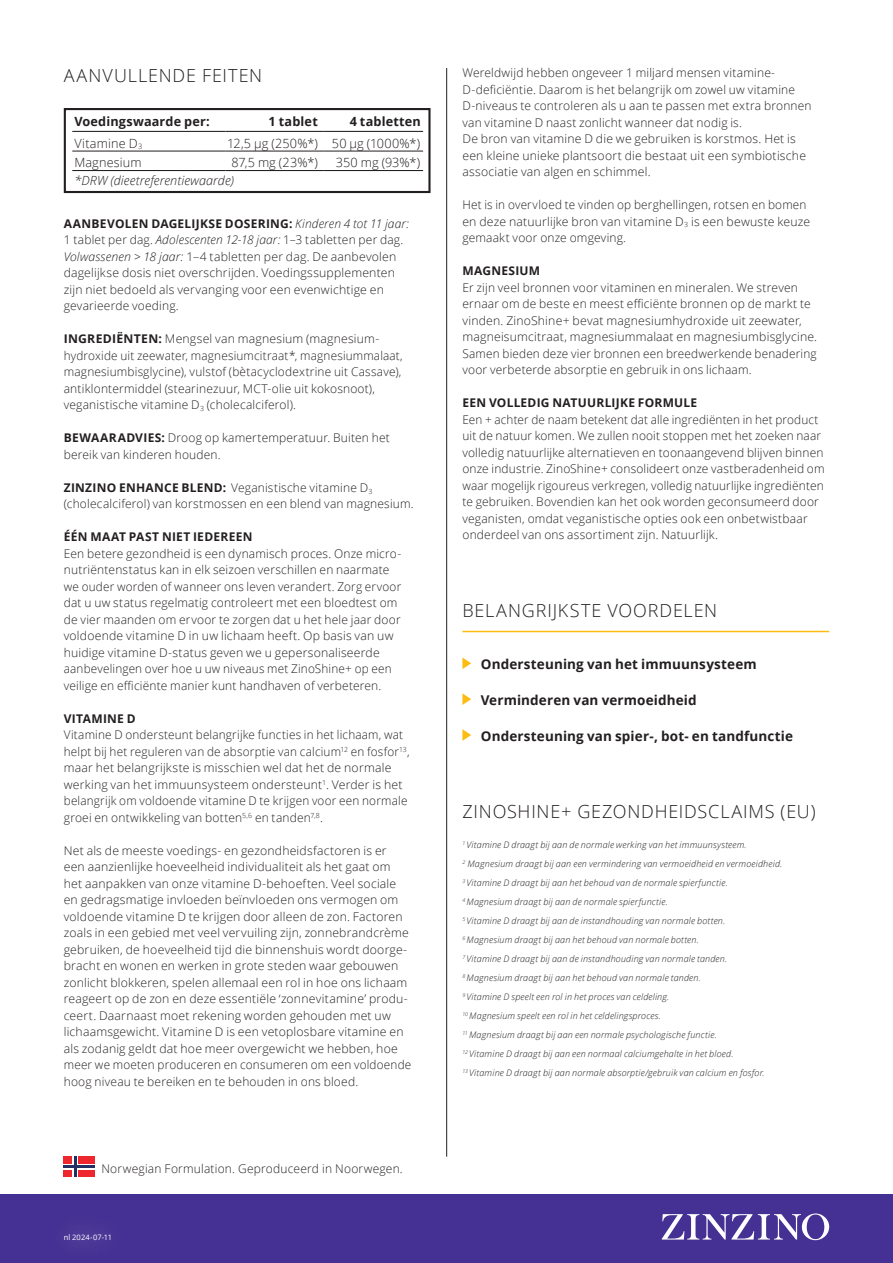
<style>
.page{position:relative;width:893px;height:1263px;background:#fff}
.page>*{position:absolute;margin:0;border:0;box-sizing:border-box;transform-origin:0 0}
.Sub-heading_12_14{font:300 18px "Open Sans";letter-spacing:.045em;color:#231f20}
.Key_Benefits_9_12{font:700 13.5px "Open Sans";letter-spacing:.01em;color:#231f20}
.Preamble_10_14{font:300 12.6px "Open Sans";letter-spacing:.01em;color:#231f20}
.Preamble_10_14-2{font:700 12.6px "Open Sans";letter-spacing:.015em;color:#231f20}
.Preamble_10_14-3{font:italic 300 12.6px "Open Sans";letter-spacing:.01em;color:#231f20}
.Body_8_11{font:300 12px/16.5px "Open Sans";letter-spacing:.015em;color:#231f20}
.Body_8_11-2{font:700 12px "Open Sans";letter-spacing:.02em;color:#231f20}
.Underrubrik-Bold-Italic-Versaler-20pkt_2{font:300 12px "Open Sans";letter-spacing:.015em;color:#231f20}
.EFSA_6_7{font:italic 300 9px "Open Sans";letter-spacing:.02em;color:#231f20}
.t1{font:7.5px "Open Sans";letter-spacing:.02em;color:#fff}
.s1{font-weight:700}
.s2{font-style:italic}
</style>
<div class="page">
<div style="left:0;top:1194px;width:893px;height:69px;background:#443193"></div>
<svg style="left:662px;top:1213px;width:167px;height:27px"></svg>
<div style="left:64px;top:108px;width:367px;height:85px;border:2px solid #231f20"></div>
<hr style="left:72px;top:131px;width:153px;height:1px;background:#231f20">
<hr style="left:225px;top:131px;width:98px;height:1px;background:#231f20">
<hr style="left:323px;top:131px;width:100px;height:1px;background:#231f20">
<hr style="left:72px;top:151px;width:153px;height:1px;background:#231f20">
<hr style="left:225px;top:151px;width:98px;height:1px;background:#231f20">
<hr style="left:323px;top:151px;width:100px;height:1px;background:#231f20">
<hr style="left:72px;top:170px;width:153px;height:1px;background:#231f20">
<hr style="left:225px;top:170px;width:98px;height:1px;background:#231f20">
<hr style="left:323px;top:170px;width:100px;height:1px;background:#231f20">
<hr style="left:446px;top:68px;width:1px;height:1089px;background:#231f20">
<div style="left:64px;top:1156px;width:31px;height:21px;background:#ee272f"></div>
<div style="left:64px;top:1164px;width:31px;height:5px;background:#fff"></div>
<div style="left:72px;top:1156px;width:6px;height:21px;background:#fff"></div>
<hr style="left:64px;top:1165px;width:31px;height:3px;background:#212f63">
<hr style="left:74px;top:1156px;width:3px;height:21px;background:#212f63">
<svg style="left:462px;top:657px;width:9px;height:12px"></svg>
<svg style="left:462px;top:693px;width:9px;height:12px"></svg>
<svg style="left:462px;top:729px;width:9px;height:12px"></svg>
<hr style="left:462px;top:631px;width:367px;height:1px;background:#fdbc12">
<p class="Sub-heading_12_14" style="left:64px;top:63px;width:200px">AANVULLENDE FEITEN</p>
<p class="Preamble_10_14-2" style="left:74px;top:113px;width:137px">Voedingswaarde per:</p>
<p class="Preamble_10_14-2" style="left:269px;top:113px;width:51px">1 tablet</p>
<p class="Preamble_10_14-2" style="left:350px;top:113px;width:73px">4 tabletten</p>
<p class="Preamble_10_14" style="left:74px;top:135px;width:69px">Vitamine D<sub>3</sub></p>
<p class="Preamble_10_14" style="left:227px;top:135px;width:92px">12,5 μg (250%*)</p>
<p class="Preamble_10_14" style="left:332px;top:135px;width:90px">50 μg (1000%*)</p>
<p class="Preamble_10_14" style="left:74px;top:154px;width:69px">Magnesium</p>
<p class="Preamble_10_14" style="left:231px;top:154px;width:88px">87,5 mg (23%*)</p>
<p class="Preamble_10_14" style="left:336px;top:154px;width:86px">350 mg (93%*)</p>
<p class="Preamble_10_14-3" style="left:74px;top:172px;width:161px">*DRW (dieetreferentiewaarde)</p>
<p class="Body_8_11" style="left:64px;top:215px;width:347px"><span class="s1">AANBEVOLEN DAGELIJKSE DOSERING:</span> <span class="s2">Kinderen 4 tot 11 jaar:<br></span>1 tablet per dag. <span class="s2">Adolescenten 12-18 jaar:</span> 1–3 tabletten per dag.<br><span class="s2">Volwassenen &gt; 18 jaar:</span> 1–4 tabletten per dag. De aanbevolen dagelijkse dosis niet overschrijden. Voedingssupplementen zijn niet bedoeld als vervanging voor een evenwichtige en gevarieerde voeding.</p>
<p class="Body_8_11" style="left:64px;top:330px;width:341px"><span class="s1">INGREDIËNTEN:</span> Mengsel van magnesium (magnesium&shy;hydroxide uit zeewater, magnesiumcitraat*, magnesiummalaat, magnesiumbisglycine), vulstof (bètacyclodextrine uit Cassave), antiklontermiddel (stearinezuur, MCT-olie uit kokosnoot), veganistische vitamine D<sub>3</sub> (cholecalciferol).</p>
<p class="Body_8_11" style="left:64px;top:429px;width:328px"><span class="s1">BEWAARADVIES:</span> Droog op kamertemperatuur. Buiten het bereik van kinderen houden.</p>
<p class="Body_8_11" style="left:64px;top:479px;width:351px"><span class="s1">ZINZINO ENHANCE BLEND:</span> Veganistische vitamine D<sub>3 </sub>(cholecalciferol) van korstmossen en een blend van magnesium.</p>
<p class="Body_8_11-2" style="left:64px;top:528px;width:190px">ÉÉN MAAT PAST NIET IEDEREEN</p>
<p class="Body_8_11" style="left:64px;top:545px;width:339px">Een betere gezondheid is een dynamisch proces. Onze micro&shy;nutriëntenstatus kan in elk seizoen verschillen en naarmate we ouder worden of wanneer ons leven verandert. Zorg ervoor dat u uw status regelmatig controleert met een bloedtest om de vier maanden om ervoor te zorgen dat u het hele jaar door voldoende vitamine D in uw lichaam heeft. Op basis van uw huidige vitamine D-status geven we u gepersonaliseerde aanbevelingen over hoe u uw niveaus met ZinoShine+ op een veilige en efficiënte manier kunt handhaven of verbeteren.</p>
<p class="Body_8_11-2" style="left:64px;top:710px;width:73px">VITAMINE D</p>
<p class="Body_8_11" style="left:64px;top:726px;width:348px">Vitamine D ondersteunt belangrijke functies in het lichaam, wat helpt bij het reguleren van de absorptie van calcium<sup>12</sup> en fosfor<sup>13</sup>, maar het belangrijkste is misschien wel dat het de normale werking van het immuunsysteem ondersteunt<sup>1</sup>. Verder is het belangrijk om voldoende vitamine D te krijgen voor een normale groei en ontwikkeling van botten<sup>5,6</sup> en tanden<sup>7,8</sup>.</p>
<p class="Body_8_11" style="left:64px;top:842px;width:349px">Net als de meeste voedings- en gezondheidsfactoren is er<br>een aanzienlijke hoeveelheid individualiteit als het gaat om het aanpakken van onze vitamine D-behoeften. Veel sociale en gedragsmatige invloeden beïnvloeden ons vermogen om voldoende vitamine D te krijgen door alleen de zon. Factoren zoals in een gebied met veel vervuiling zijn, zonnebrandcrème gebruiken, de hoeveelheid tijd die binnenshuis wordt doorge&shy;bracht en wonen en werken in grote steden waar gebouwen zonlicht blokkeren, spelen allemaal een rol in hoe ons lichaam reageert op de zon en deze essentiële ‘zonnevitamine’ produ&shy;ceert. Daarnaast moet rekening worden gehouden met uw lichaamsgewicht. Vitamine D is een vetoplosbare vitamine en als zodanig geldt dat hoe meer overgewicht we hebben, hoe meer we moeten produceren en consumeren om een voldoende hoog niveau te bereiken en te behouden in ons bloed.</p>
<p class="Underrubrik-Bold-Italic-Versaler-20pkt_2" style="left:101px;top:1161px;width:303px">Norwegian Formulation. Geproduceerd in Noorwegen.</p>
<p class="t1" style="left:64px;top:1232px;width:50px">nl 2024-07-11</p>
<p class="Body_8_11" style="left:462px;top:64px;width:351px">Wereldwijd hebben ongeveer 1 miljard mensen vitamine-D-deficiëntie. Daarom is het belangrijk om zowel uw vitamine D-niveaus te controleren als u aan te passen met extra bronnen van vitamine D naast zonlicht wanneer dat nodig is.</p>
<p class="Body_8_11" style="left:462px;top:130px;width:345px">De bron van vitamine D die we gebruiken is korstmos. Het is een kleine unieke plantsoort die bestaat uit een symbiotische associatie van algen en schimmel.</p>
<p class="Body_8_11" style="left:462px;top:196px;width:349px">Het is in overvloed te vinden op berghellingen, rotsen en bomen en deze natuurlijke bron van vitamine D<sub>3</sub> is een bewuste keuze gemaakt voor onze omgeving.</p>
<p class="Body_8_11-2" style="left:462px;top:262px;width:79px">MAGNESIUM</p>
<p class="Body_8_11" style="left:462px;top:279px;width:356px">Er zijn veel bronnen voor vitaminen en mineralen. We streven ernaar om de beste en meest efficiënte bronnen op de markt te vinden. ZinoShine+ bevat magnesiumhydroxide uit zeewater, magneisumcitraat, magnesiummalaat en magnesiumbisglycine.<br>Samen bieden deze vier bronnen een breedwerkende benadering voor verbeterde absorptie en gebruik in ons lichaam.</p>
<p class="Body_8_11-2" style="left:462px;top:394px;width:236px">EEN VOLLEDIG NATUURLIJKE FORMULE</p>
<p class="Body_8_11" style="left:462px;top:411px;width:364px">Een + achter de naam betekent dat alle ingrediënten in het product uit de natuur komen. We zullen nooit stoppen met het zoeken naar volledig natuurlijke alternatieven en toonaangevend blijven binnen onze industrie. ZinoShine+ consolideert onze vastberadenheid om waar mogelijk rigoureus verkregen, volledig natuurlijke ingrediënten te gebruiken. Bovendien kan het ook worden geconsumeerd door veganisten, omdat veganistische opties ook een onbetwistbaar onderdeel van ons assortiment zijn. Natuurlijk.</p>
<p class="Sub-heading_12_14" style="left:462px;top:598px;width:256px">BELANGRIJKSTE VOORDELEN</p>
<p class="Key_Benefits_9_12" style="left:481px;top:655px;width:278px">Ondersteuning van het immuunsysteem</p>
<p class="Key_Benefits_9_12" style="left:481px;top:690px;width:217px">Verminderen van vermoeidheid</p>
<p class="Key_Benefits_9_12" style="left:481px;top:726px;width:314px">Ondersteuning van spier-, bot- en tandfunctie</p>
<p class="Sub-heading_12_14" style="left:462px;top:799px;width:355px">ZINOSHINE+ GEZONDHEIDSCLAIMS (EU)</p>
<p class="EFSA_6_7" style="left:462px;top:838px;width:286px"><sup>1</sup> Vitamine D draagt bij aan de normale werking van het immuunsysteem.</p>
<p class="EFSA_6_7" style="left:462px;top:857px;width:321px"><sup>2</sup> Magnesium draagt bij aan een vermindering van vermoeidheid en vermoeidheid.</p>
<p class="EFSA_6_7" style="left:462px;top:876px;width:267px"><sup>3</sup> Vitamine D draagt bij aan het behoud van de normale spierfunctie.</p>
<p class="EFSA_6_7" style="left:462px;top:895px;width:207px"><sup>4</sup> Magnesium draagt bij aan de normale spierfunctie.</p>
<p class="EFSA_6_7" style="left:462px;top:914px;width:264px"><sup>5</sup> Vitamine D draagt bij aan de instandhouding van normale botten.</p>
<p class="EFSA_6_7" style="left:462px;top:933px;width:238px"><sup>6</sup> Magnesium draagt bij aan het behoud van normale botten.</p>
<p class="EFSA_6_7" style="left:462px;top:952px;width:266px"><sup>7</sup> Vitamine D draagt bij aan de instandhouding van normale tanden.</p>
<p class="EFSA_6_7" style="left:462px;top:971px;width:240px"><sup>8</sup> Magnesium draagt bij aan het behoud van normale tanden.</p>
<p class="EFSA_6_7" style="left:462px;top:990px;width:208px"><sup>9</sup> Vitamine D speelt een rol in het proces van celdeling.</p>
<p class="EFSA_6_7" style="left:462px;top:1009px;width:200px"><sup>10</sup> Magnesium speelt een rol in het celdelingsproces.</p>
<p class="EFSA_6_7" style="left:462px;top:1028px;width:256px"><sup>11</sup> Magnesium draagt bij aan een normale psychologische functie.</p>
<p class="EFSA_6_7" style="left:462px;top:1047px;width:273px"><sup>12</sup> Vitamine D draagt bij aan een normaal calciumgehalte in het bloed.</p>
<p class="EFSA_6_7" style="left:462px;top:1066px;width:304px"><sup>13</sup> Vitamine D draagt bij aan normale absorptie/gebruik van calcium en fosfor.</p>
</div>
